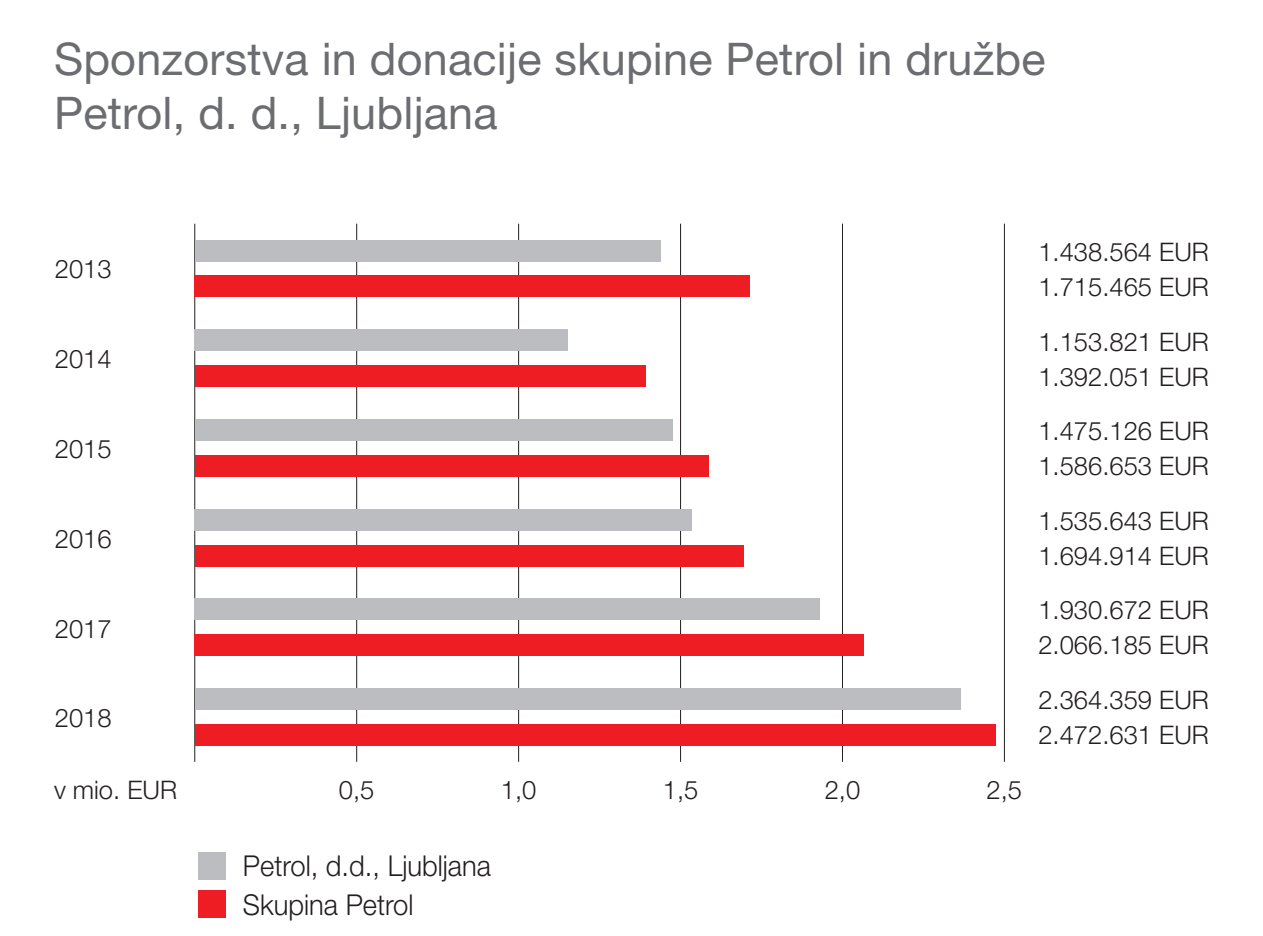
<style>
.page{position:relative;width:1263px;height:936px;background:#fff}
.page>*{position:absolute;margin:0;border:0;box-sizing:border-box;transform-origin:0 0}
.t1{font:45px/54px "Helvetica Neue LT Pro";letter-spacing:.005em;color:#6c6d70}
.t2{font:300 28.8px/38.1px "Helvetica Neue LT Pro";color:#231f20;scale:.95 1}
.t3{font:300 25.5px/35.1px "Helvetica Neue LT Pro";color:#231f20}
</style>
<div class="page">
<hr style="left:194px;top:224px;width:1px;height:537px;background:#231f20">
<hr style="left:356px;top:224px;width:1px;height:537px;background:#231f20">
<hr style="left:518px;top:224px;width:1px;height:537px;background:#231f20">
<hr style="left:680px;top:224px;width:1px;height:537px;background:#231f20">
<hr style="left:842px;top:224px;width:1px;height:537px;background:#231f20">
<hr style="left:1004px;top:224px;width:1px;height:537px;background:#231f20">
<div style="left:195px;top:276px;width:555px;height:21px;background:#ee1d23"></div>
<div style="left:195px;top:365px;width:450px;height:22px;background:#ee1d23"></div>
<div style="left:195px;top:455px;width:513px;height:21px;background:#ee1d23"></div>
<div style="left:195px;top:544px;width:548px;height:22px;background:#ee1d23"></div>
<div style="left:195px;top:634px;width:669px;height:22px;background:#ee1d23"></div>
<div style="left:195px;top:724px;width:800px;height:21px;background:#ee1d23"></div>
<div style="left:195px;top:240px;width:465px;height:21px;background:#bcbdc0"></div>
<div style="left:195px;top:329px;width:373px;height:22px;background:#bcbdc0"></div>
<div style="left:195px;top:419px;width:477px;height:21px;background:#bcbdc0"></div>
<div style="left:195px;top:509px;width:497px;height:21px;background:#bcbdc0"></div>
<div style="left:195px;top:598px;width:625px;height:22px;background:#bcbdc0"></div>
<div style="left:195px;top:688px;width:765px;height:21px;background:#bcbdc0"></div>
<div style="left:198px;top:852px;width:27px;height:27px;background:#bcbdc0"></div>
<div style="left:198px;top:889px;width:27px;height:28px;background:#ee1d23"></div>
<h1 class="t1" style="left:54px;top:31px;width:993px">Sponzorstva in donacije skupine Petrol in družbe<br>Petrol, d. d., Ljubljana</h1>
<p class="t3" style="left:55px;top:251px;width:58px">2013</p>
<p class="t3" style="left:55px;top:341px;width:58px">2014</p>
<p class="t3" style="left:55px;top:430px;width:58px">2015</p>
<p class="t3" style="left:55px;top:520px;width:58px">2016</p>
<p class="t3" style="left:55px;top:610px;width:58px">2017</p>
<p class="t3" style="left:55px;top:700px;width:58px">2018</p>
<p class="t3" style="left:54px;top:771px;width:125px">v mio. EUR</p>
<p class="t3" style="left:339px;top:771px;width:37px">0,5</p>
<p class="t3" style="left:501px;top:771px;width:37px">1,0</p>
<p class="t3" style="left:663px;top:771px;width:37px">1,5</p>
<p class="t3" style="left:825px;top:771px;width:37px">2,0</p>
<p class="t3" style="left:987px;top:771px;width:37px">2,5</p>
<p class="t3" style="left:1038px;top:234px;width:172px">1.438.564 EUR<br>1.715.465 EUR</p>
<p class="t3" style="left:1038px;top:323px;width:172px">1.153.821 EUR<br>1.392.051 EUR</p>
<p class="t3" style="left:1038px;top:413px;width:172px">1.475.126 EUR<br>1.586.653 EUR</p>
<p class="t3" style="left:1038px;top:502px;width:172px">1.535.643 EUR<br>1.694.914 EUR</p>
<p class="t3" style="left:1038px;top:592px;width:172px">1.930.672 EUR<br>2.066.185 EUR</p>
<p class="t3" style="left:1038px;top:681px;width:172px">2.364.359 EUR<br>2.472.631 EUR</p>
<p class="t2" style="left:243px;top:846px;width:263px">Petrol, d.d., Ljubljana<br>Skupina Petrol</p>
</div>
